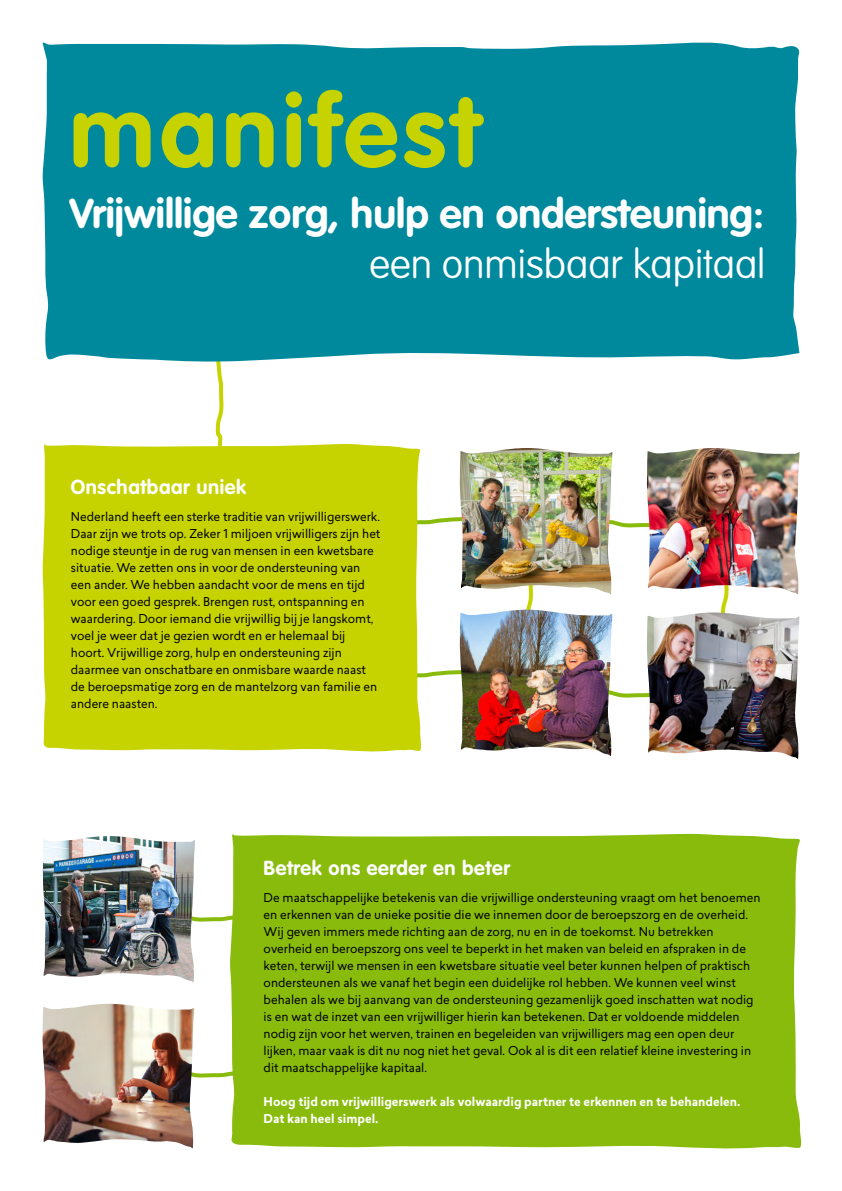
<style>
.page{position:relative;width:842px;height:1191px;background:#fff}
.page>*{position:absolute;margin:0;border:0;box-sizing:border-box;transform-origin:0 0}
.t1{font:700 100px "VAG Rounded";letter-spacing:.05em;color:#c6d300}
.t2{font:700 41px "VAG Rounded";color:#fff}
.t3{font:100 40px "VAG Rounded";color:#fff}
.t4{font:700 20px "VAG Rounded";letter-spacing:.03em;color:#fff}
.t5{font:12px/17px "Lasiver";color:#000}
.t6{font:700 12px/17px "Lasiver";color:#fff}
</style>
<div class="page">
<svg style="left:215px;top:362px;width:9px;height:82px"></svg>
<svg style="left:526px;top:594px;width:7px;height:15px"></svg>
<svg style="left:195px;top:916px;width:34px;height:6px"></svg>
<svg style="left:422px;top:517px;width:37px;height:8px"></svg>
<svg style="left:422px;top:670px;width:37px;height:8px"></svg>
<svg style="left:613px;top:691px;width:33px;height:7px"></svg>
<svg style="left:610px;top:520px;width:119px;height:92px"></svg>
<svg style="left:194px;top:1072px;width:35px;height:6px"></svg>
<div style="left:42px;top:444px;width:380px;height:308px;background:#c6d300"></div>
<div style="left:229px;top:833px;width:573px;height:316px;background:#88bb0b"></div>
<div style="left:42px;top:42px;width:758px;height:320px;background:#00899c"></div>
<img style="left:42px;top:836px;width:153px;height:146px">
<img style="left:459px;top:448px;width:154px;height:146px">
<img style="left:459px;top:609px;width:154px;height:147px">
<img style="left:646px;top:448px;width:154px;height:146px">
<img style="left:646px;top:612px;width:154px;height:147px">
<img style="left:42px;top:1003px;width:152px;height:145px">
<h1 class="t1" style="left:69px;top:73px;width:412px">manifest</h1>
<h2 class="t2" style="left:69px;top:189px;width:696px">Vrijwillige zorg, hulp en ondersteuning:</h2>
<h3 class="t3" style="left:369px;top:241px;width:398px">een onmisbaar kapitaal</h3>
<h3 class="t4" style="left:71px;top:475px;width:177px">Onschatbaar uniek</h3>
<p class="t5" style="left:71px;top:508px;width:311px">Nederland heeft een sterke traditie van vrijwilligerswerk.<br>Daar zijn we trots op. Zeker 1 miljoen vrijwilligers zijn het nodige steuntje in de rug van mensen in een kwetsbare situatie. We zetten ons in voor de ondersteuning van een ander. We hebben aandacht voor de mens en tijd voor een goed gesprek. Brengen rust, ontspanning en waardering. Door iemand die vrijwillig bij je langskomt, voel je weer dat je gezien wordt en er helemaal bij hoort. Vrijwillige zorg, hulp en ondersteuning zijn daarmee van onschatbare en onmisbare waarde naast de beroepsmatige zorg en de mantelzorg van familie en andere naasten.</p>
<h3 class="t4" style="left:264px;top:856px;width:248px">Betrek ons eerder en beter</h3>
<p class="t5" style="left:264px;top:888px;width:498px">De maatschappelijke betekenis van die vrijwillige ondersteuning vraagt om het benoemen en erkennen van de unieke positie die we innemen door de beroepszorg en de overheid.<br>Wij geven immers mede richting aan de zorg, nu en in de toekomst. Nu betrekken overheid en beroepszorg ons veel te beperkt in het maken van beleid en afspraken in de keten, terwijl we mensen in een kwetsbare situatie veel beter kunnen helpen of praktisch ondersteunen als we vanaf het begin een duidelijke rol hebben. We kunnen veel winst behalen als we bij aanvang van de ondersteuning gezamenlijk goed inschatten wat nodig is en wat de inzet van een vrijwilliger hierin kan betekenen. Dat er voldoende middelen nodig zijn voor het werven, trainen en begeleiden van vrijwilligers mag een open deur lijken, maar vaak is dit nu nog niet het geval. Ook al is dit een relatief kleine investering in dit maatschappelijke kapitaal.</p>
<p class="t6" style="left:264px;top:1093px;width:478px">Hoog tijd om vrijwilligerswerk als volwaardig partner te erkennen en te behandelen.<br>Dat kan heel simpel.</p>
</div>
